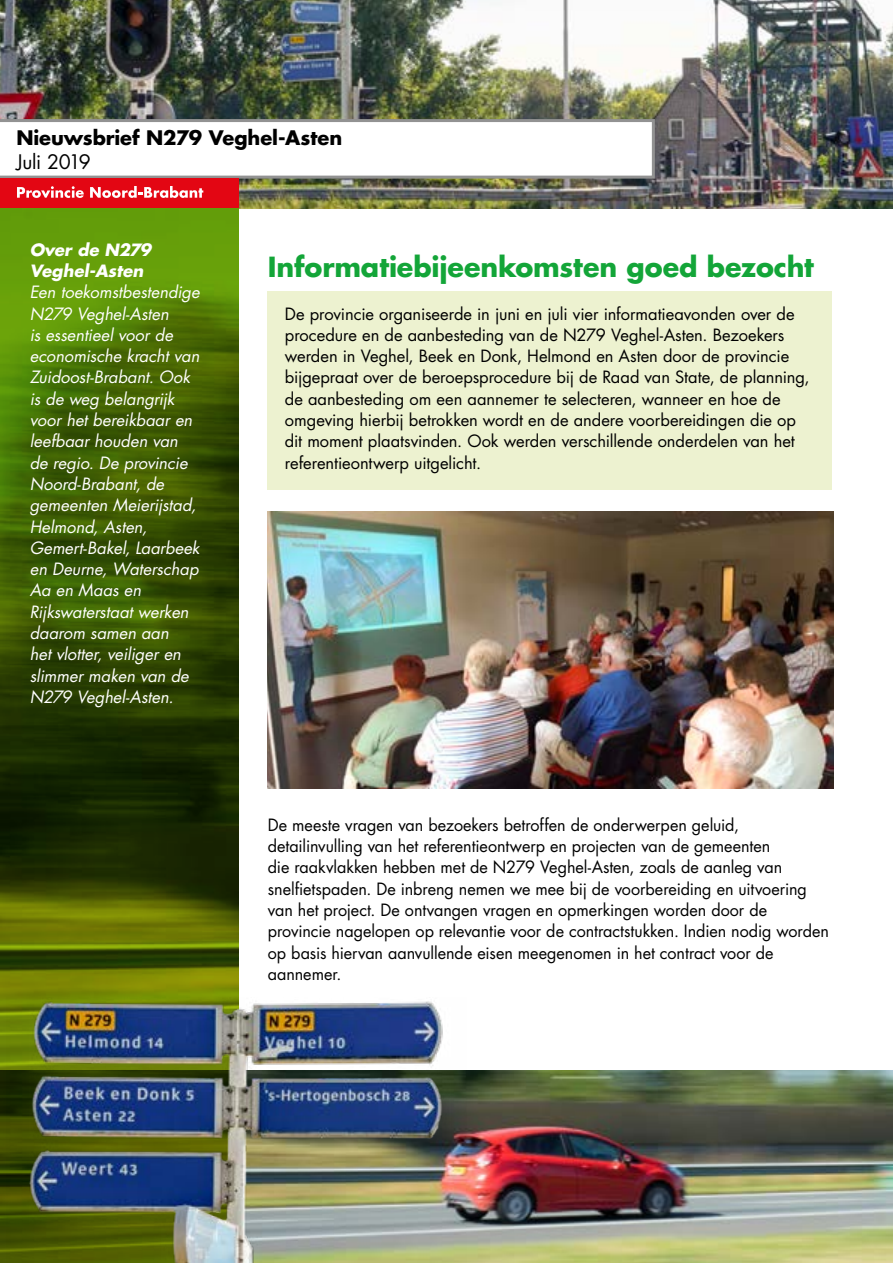
<style>
.page{position:relative;width:893px;height:1263px;background:#fff}
.page>*{position:absolute;margin:0;border:0;box-sizing:border-box;transform-origin:0 0}
.t1{font:700 27px "Futura Std";letter-spacing:-.005em;color:#13a538}
.t2{font:700 19.5px "Futura Std";letter-spacing:-.005em;color:#000}
.t3{font:19.5px "Futura Std";letter-spacing:-.025em;color:#000}
.t4{font:16.5px/21.3px "Futura Std";color:#000}
.t5{font:italic 16.5px/21.3px "Futura Std";letter-spacing:-.005em;color:#fff}
.t6{font:italic 700 16.5px/21.3px "Futura Std";color:#fff}
</style>
<div class="page">
<div style="left:268px;top:291px;width:564px;height:199px;background:#edf2d0"></div>
<img style="left:0;top:0;width:893px;height:208px">
<svg style="left:0;top:119px;width:655px;height:60px"></svg>
<div style="left:0;top:179px;width:238px;height:29px;background:#e30613"></div>
<svg style="left:17px;top:186px;width:67px;height:12px"></svg>
<svg style="left:90px;top:186px;width:113px;height:12px"></svg>
<img style="left:466px;top:1070px;width:427px;height:193px">
<img style="left:0;top:208px;width:238px;height:1055px">
<img style="left:7px;top:997px;width:459px;height:266px">
<img style="left:268px;top:511px;width:565px;height:277px">
<p class="t2" style="left:16px;top:125px;width:327px">Nieuwsbrief N279 Veghel-Asten</p>
<p class="t3" style="left:16px;top:149px;width:76px">Juli 2019</p>
<p class="t6" style="left:30px;top:239px;width:123px">Over de N279<br>Veghel-Asten</p>
<p class="t5" style="left:30px;top:282px;width:171px">Een toekomstbestendige<br>N279 Veghel-Asten<br>is essentieel voor de economische kracht van<br>Zuidoost-Brabant. Ook is de weg belangrijk voor het bereikbaar en leefbaar houden van de regio. De provincie<br>Noord-Brabant, de gemeenten Meierijstad,<br>Helmond, Asten,<br>Gemert-Bakel, Laarbeek en Deurne, Waterschap<br>Aa en Maas en<br>Rijkswaterstaat werken daarom samen aan<br>het vlotter, veiliger en slimmer maken van de<br>N279 Veghel-Asten.</p>
<h1 class="t1" style="left:268px;top:249px;width:548px">Informatiebijeenkomsten goed bezocht</h1>
<p class="t4" style="left:285px;top:303px;width:526px">De provincie organiseerde in juni en juli vier informatieavonden over de procedure en de aanbesteding van de N279 Veghel-Asten. Bezoekers werden in Veghel, Beek en Donk, Helmond en Asten door de provincie bijgepraat over de beroepsprocedure bij de Raad van State, de planning, de aanbesteding om een aannemer te selecteren, wanneer en hoe de omgeving hierbij betrokken wordt en de andere voorbereidingen die op dit moment plaatsvinden. Ook werden verschillende onderdelen van het referentieontwerp uitgelicht.</p>
<p class="t4" style="left:268px;top:814px;width:562px">De meeste vragen van bezoekers betroffen de onderwerpen geluid, detailinvulling van het referentieontwerp en projecten van de gemeenten<br>die raakvlakken hebben met de N279 Veghel-Asten, zoals de aanleg van snelfietspaden. De inbreng nemen we mee bij de voorbereiding en uitvoering van het project. De ontvangen vragen en opmerkingen worden door de provincie nagelopen op relevantie voor de contractstukken. Indien nodig worden op basis hiervan aanvullende eisen meegenomen in het contract voor de aannemer.</p>
</div>
